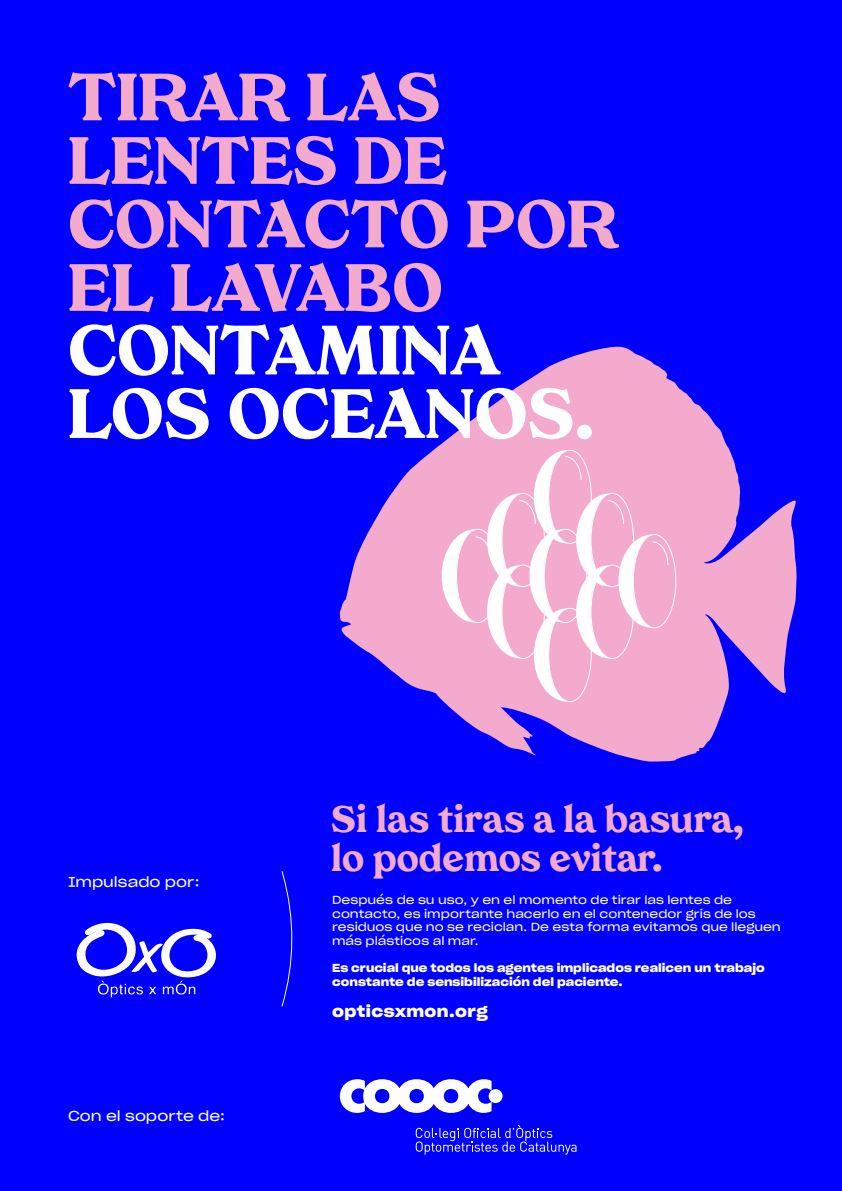
<style>
.page{position:relative;width:842px;height:1191px;background:#00f}
.page>*{position:absolute;margin:0;border:0;box-sizing:border-box;transform-origin:0 0}
.t1{font:800 69.6px/63.5px "Tropiline";color:#fff}
.t2{font:800 66.6px/63.5px "Tropiline";color:#f4aacc}
.t3{font:800 36.9px/38.9px "Tropiline";color:#f4aacc}
.t4{font:15.7px "Sharp Grotesk Sm Bold 23";letter-spacing:.025em;color:#fff}
.t5{font:14px "Sharp Grotesk Book 23";color:#fff}
.t6{font:11.4px/13.7px "Sharp Grotesk Book 23";color:#fff}
.t7{font:11.4px/13.7px "Sharp Grotesk Sm Bold 23";color:#fff}
</style>
<div class="page">
<svg style="left:339px;top:346px;width:458px;height:415px;fill:#f4aacc"></svg>
<svg style="left:77px;top:922px;width:139px;height:75px"></svg>
<svg style="left:281px;top:871px;width:12px;height:136px"></svg>
<div style="left:633px;top:534px;width:42px;height:94px;background:#f4aacc;border-radius:50%"></div>
<svg style="left:442px;top:450px;width:227px;height:251px;background:#f5b9d5"></svg>
<div style="left:548px;top:450px;width:44px;height:94px;border:1px solid #fff;border-radius:50%"></div>
<div style="left:501px;top:493px;width:44px;height:94px;border:1px solid #fff;border-radius:50%"></div>
<div style="left:548px;top:608px;width:44px;height:94px;border:1px solid #fff;border-radius:50%"></div>
<div style="left:501px;top:565px;width:44px;height:94px;border:1px solid #fff;border-radius:50%"></div>
<div style="left:591px;top:493px;width:43px;height:94px;border:1px solid #fff;border-radius:50%"></div>
<div style="left:591px;top:565px;width:43px;height:94px;border:1px solid #fff;border-radius:50%"></div>
<div style="left:633px;top:534px;width:43px;height:94px;border:1px solid #fff;border-radius:50%"></div>
<div style="left:456px;top:529px;width:43px;height:94px;border:1px solid #fff;border-radius:50%"></div>
<div style="left:544px;top:529px;width:43px;height:94px;border:1px solid #fff;border-radius:50%"></div>
<svg style="left:340px;top:1079px;width:163px;height:33px"></svg>
<div style="left:375px;top:1089px;width:14px;height:14px;background:#00f;border-radius:50%"></div>
<svg style="left:416px;top:1125px;width:160px;height:29px"></svg>
<h2 class="t2" style="left:68px;top:66px;width:552px">TIRAR LAS<br>LENTES DE<br>CONTACTO POR<br>EL LAVABO</h2>
<h1 class="t1" style="left:68px;top:319px;width:528px">CONTAMINA<br>LOS OCEANOS.</h1>
<p class="t5" style="left:68px;top:869px;width:133px">Impulsado por:</p>
<p class="t5" style="left:68px;top:1104px;width:159px">Con el soporte de:</p>
<h3 class="t3" style="left:331px;top:799px;width:414px">Si las tiras a la basura, lo podemos evitar.</h3>
<p class="t6" style="left:332px;top:892px;width:450px">Después de su uso, y en el momento de tirar las lentes de contacto, es importante hacerlo en el contenedor gris de los residuos que no se reciclan. De esta forma evitamos que lleguen más plásticos al mar.</p>
<p class="t7" style="left:332px;top:960px;width:434px">Es crucial que todos los agentes implicados realicen un trabajo constante de sensibilización del paciente.</p>
<h3 class="t4" style="left:332px;top:997px;width:157px">opticsxmon.org</h3>
</div>
